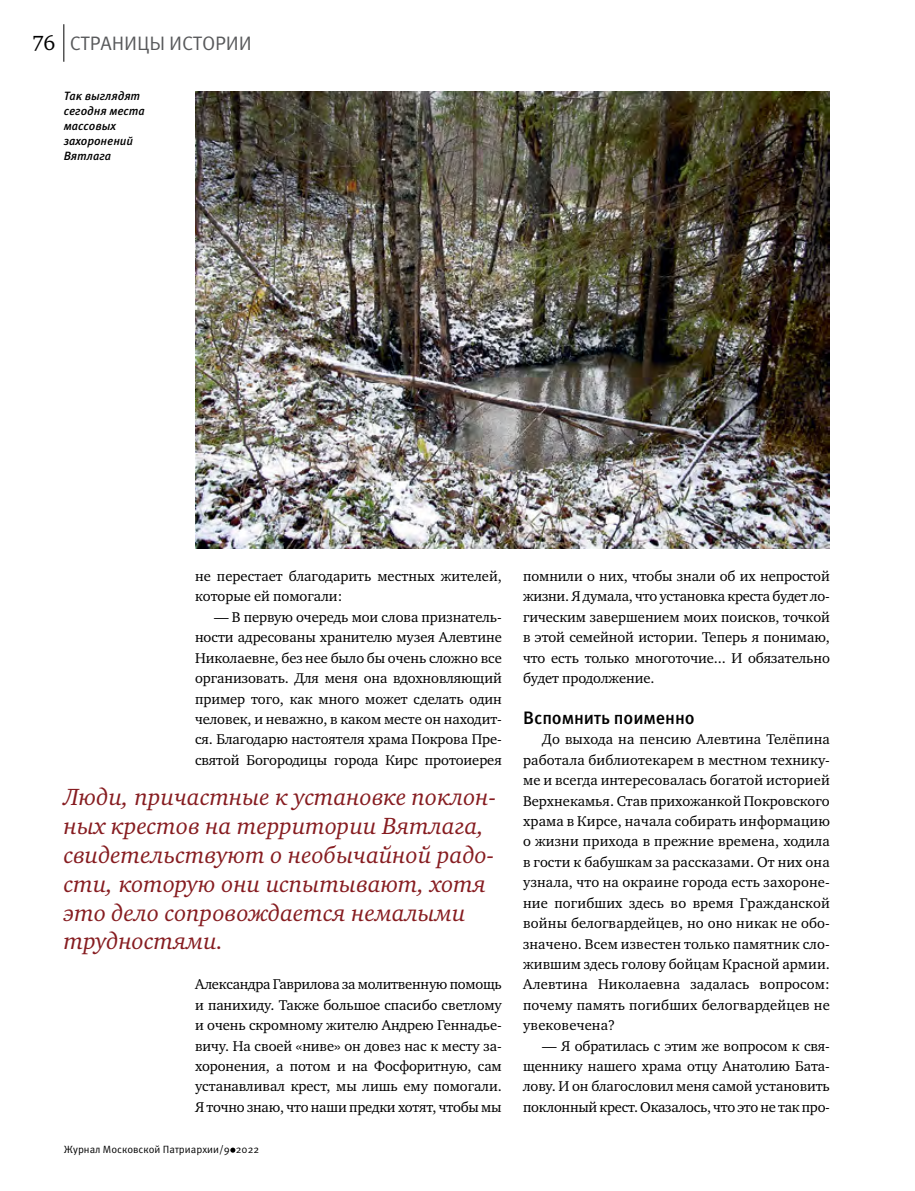
<style>
.page{position:relative;width:915px;height:1191px;background:#fff}
.page>*{position:absolute;margin:0;border:0;box-sizing:border-box;transform-origin:0 0}
.t1{font:italic 24px/28.8px "Charter ITC";color:#861c20}
.t2{font:19.5px "Meta Pro";letter-spacing:-.005em;color:#58595b}
.t3{font:500 18px "Meta Pro";letter-spacing:-.005em;color:#000}
.t4{font:14.55px/20.4px "Charter ITC";letter-spacing:-.005em;color:#000;text-align:justify}
.t5{font:italic 500 12px/15px "Meta Pro";letter-spacing:-.005em;color:#000}
.t6{font:10.5px "Meta Pro";color:#000}
.s1{font-family:"Charter ITC";font-size:21px;color:#000}
</style>
<div class="page">
<svg style="left:230px;top:1147px;width:5px;height:5px"></svg>
<hr style="left:63px;top:24px;width:1px;height:38px;background:#000">
<img style="left:195px;top:91px;width:634px;height:458px">
<h2 class="t2" style="left:32px;top:31px;width:221px"><span class="s1">76</span> СТРАНИЦЫ ИСТОРИИ</h2>
<p class="t5" style="left:64px;top:89px;width:83px">Так выглядят сегодня места массовых захоронений<br>Вятлага</p>
<p class="t4" style="left:195px;top:566px;width:308px">не перестает благодарить местных жителей, которые ей помогали:</p>
<p class="t4" style="left:195px;top:606px;width:308px;text-indent:19px">— В первую очередь мои слова признатель&shy;ности адресованы хранителю музея Алевтине Николаевне, без нее было бы очень сложно все организовать. Для меня она вдохновляющий пример того, как много может сделать один человек, и неважно, в каком месте он находит&shy;ся. Благодарю настоятеля храма Покрова Пре&shy;святой Богородицы города Кирс протоиерея</p>
<h1 class="t1" style="left:64px;top:783px;width:434px">Люди, причастные к установке поклон&shy;ных крестов на территории Вятлага, свидетельствуют о необычайной радо&shy;сти, которую они испытывают, хотя это дело сопровождается немалыми трудностями.</h1>
<p class="t4" style="left:195px;top:974px;width:308px">Александра Гаврилова за молитвенную помощь и панихиду. Также большое спасибо светлому и очень скромному жителю Андрею Геннадье&shy;вичу. На своей «ниве» он довез нас к месту за&shy;хоронения, а потом и на Фосфоритную, сам устанавливал крест, мы лишь ему помогали.<br>Я точно знаю, что наши предки хотят, чтобы мы</p>
<p class="t6" style="left:64px;top:1142px;width:197px">Журнал Московской Патриархии/9 2022</p>
<p class="t4" style="left:523px;top:566px;width:308px">помнили о них, чтобы знали об их непростой жизни. Я думала, что установка креста будет ло&shy;гическим завершением моих поисков, точкой в этой семейной истории. Теперь я понимаю, что есть только многоточие... И обязательно будет продолжение.</p>
<p class="t3" style="left:523px;top:706px;width:173px">Вспомнить поименно</p>
<p class="t4" style="left:523px;top:729px;width:308px;text-indent:19px">До выхода на пенсию Алевтина Телёпина работала библиотекарем в местном технику&shy;ме и всегда интересовалась богатой историей Верхнекамья. Став прихожанкой Покровского храма в Кирсе, начала собирать информацию о жизни прихода в прежние времена, ходила в гости к бабушкам за рассказами. От них она узнала, что на окраине города есть захороне&shy;ние погибших здесь во время Гражданской войны белогвардейцев, но оно никак не обо&shy;значено. Всем известен только памятник сло&shy;жившим здесь голову бойцам Красной армии.<br>Алевтина Николаевна задалась вопросом: почему память погибших белогвардейцев не увековечена?</p>
<p class="t4" style="left:523px;top:1035px;width:308px;text-indent:19px">— Я обратилась с этим же вопросом к свя&shy;щеннику нашего храма отцу Анатолию Бата&shy;лову. И он благословил меня самой установить поклонный крест. Оказалось, что это не так про-</p>
</div>
